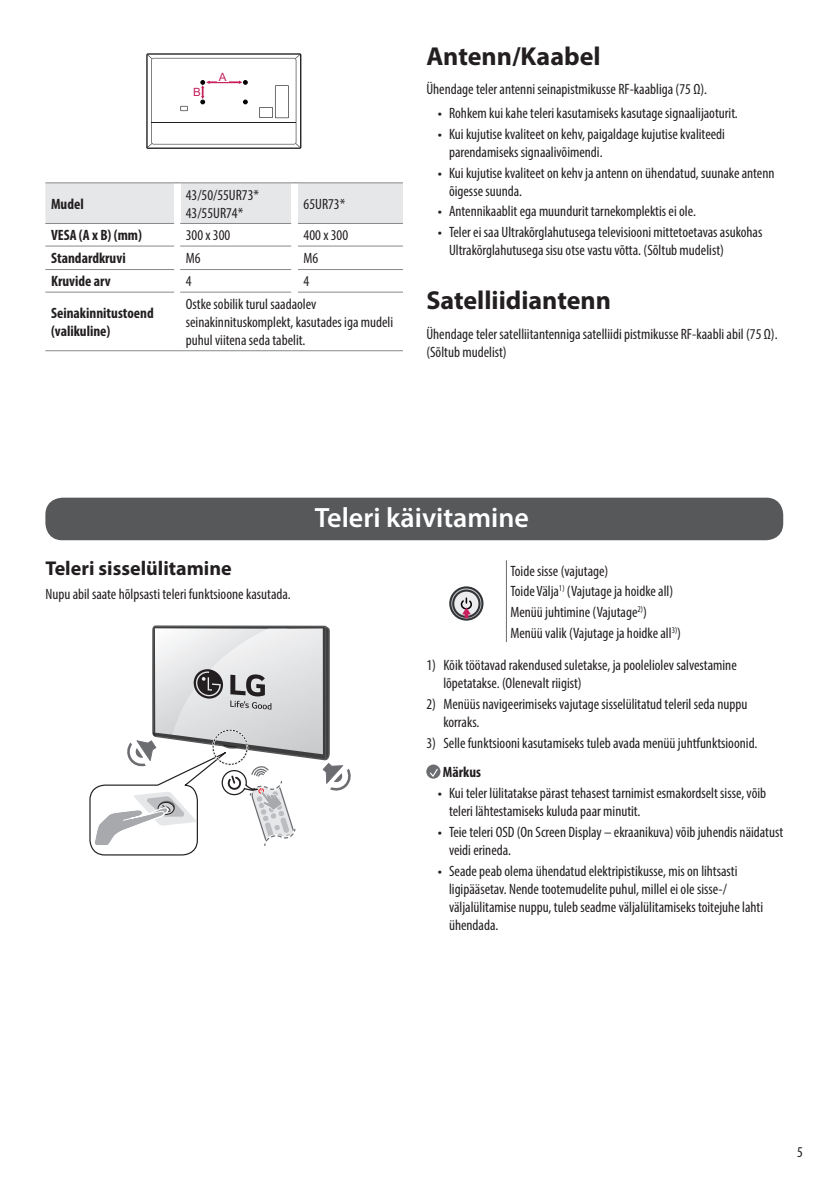
<style>
.page{position:relative;width:840px;height:1191px;background:#fff}
.page>*{position:absolute;margin:0;border:0;box-sizing:border-box;transform-origin:0 0}
.t1{font:600 28px "Myriad Pro";color:#fff}
.Title2{font:700 26px "Myriad Pro";color:#231f20}
.t2{font:700 20px "Myriad Pro";color:#231f20}
.Body_Table{font:condensed 15px/18px "Myriad Pro";color:#231f20}
.Body{font:condensed 15px/18px "Myriad Pro";color:#231f20}
.Body_Bold{font:700 condensed 15px "Myriad Pro";color:#231f20}
.Body_Table-2{font:700 condensed 15px/18px "Myriad Pro";color:#231f20}
.t3{font:11.4px "Arial";color:#c8205d}
.s1{font-family:"LG Smart";font-stretch:normal}
.s2{font-weight:700}
</style>
<div class="page">
<svg style="left:146px;top:53px;width:155px;height:96px"></svg>
<svg style="left:45px;top:182px;width:358px;height:169px"></svg>
<div style="left:45px;top:497px;width:737px;height:43px;background:#57585a;border-radius:17px"></div>
<svg style="left:89px;top:625px;width:261px;height:231px"></svg>
<hr style="left:505px;top:560px;width:1px;height:82px;background:#6c6d70">
<svg style="left:450px;top:587px;width:32px;height:32px"></svg>
<div style="left:449px;top:586px;width:34px;height:34px;border:2px solid #323436;border-radius:50%"></div>
<svg style="left:453px;top:590px;width:26px;height:27px"></svg>
<div style="left:452px;top:589px;width:28px;height:29px;border:2px solid #323436;border-radius:50%"></div>
<svg style="left:459px;top:598px;width:13px;height:20px"></svg>
<svg style="left:426px;top:764px;width:14px;height:14px"></svg>
<svg style="left:428px;top:767px;width:10px;height:11px"></svg>
<p class="t3" style="left:193px;top:85px;width:9px">B</p>
<p class="t3" style="left:219px;top:69px;width:9px">A</p>
<p class="Body_Bold" style="left:51px;top:194px;width:34px">Mudel</p>
<p class="Body" style="left:186px;top:186px;width:75px">43/50/55UR73*<br>43/55UR74*</p>
<p class="Body" style="left:303px;top:195px;width:43px">65UR73*</p>
<p class="Body_Bold" style="left:51px;top:226px;width:92px">VESA (A x B) (mm)</p>
<p class="Body" style="left:186px;top:226px;width:46px">300 x 300</p>
<p class="Body" style="left:303px;top:226px;width:46px">400 x 300</p>
<p class="Body_Bold" style="left:51px;top:249px;width:76px">Standardkruvi</p>
<p class="Body" style="left:186px;top:249px;width:16px">M6</p>
<p class="Body" style="left:303px;top:249px;width:16px">M6</p>
<p class="Body_Bold" style="left:51px;top:272px;width:61px">Kruvide arv</p>
<p class="Body" style="left:186px;top:272px;width:7px">4</p>
<p class="Body" style="left:303px;top:272px;width:7px">4</p>
<p class="Body_Table-2" style="left:51px;top:304px;width:104px">Seinakinnitustoend (valikuline)</p>
<p class="Body_Table" style="left:186px;top:295px;width:209px">Ostke sobilik turul saadaolev seinakinnituskomplekt, kasutades iga mudeli puhul viitena seda tabelit.</p>
<p class="Title2" style="left:426px;top:39px;width:176px">Antenn/Kaabel</p>
<p class="Body" style="left:426px;top:80px;width:282px">Ühendage teler antenni seinapistmikusse RF-kaabliga (75 Ω).</p>
<p class="Body_Table" style="left:437px;top:104px;width:301px"><span class="s1">•</span> Rohkem kui kahe teleri kasutamiseks kasutage signaalijaoturit.</p>
<p class="Body_Table" style="left:449px;top:125px;width:277px;text-indent:-11px"><span class="s1">•</span> Kui kujutise kvaliteet on kehv, paigaldage kujutise kvaliteedi parendamiseks signaalivõimendi.</p>
<p class="Body_Table" style="left:449px;top:163px;width:327px;text-indent:-11px"><span class="s1">•</span> Kui kujutise kvaliteet on kehv ja antenn on ühendatud, suunake antenn õigesse suunda.</p>
<p class="Body_Table" style="left:437px;top:202px;width:260px"><span class="s1">•</span> Antennikaablit ega muundurit tarnekomplektis ei ole.</p>
<p class="Body_Table" style="left:449px;top:223px;width:315px;text-indent:-11px"><span class="s1">•</span> Teler ei saa Ultrakõrglahutusega televisiooni mittetoetavas asukohas<br>Ultrakõrglahutusega sisu otse vastu võtta. (Sõltub mudelist)</p>
<p class="Title2" style="left:426px;top:283px;width:186px">Satelliidiantenn</p>
<p class="Body" style="left:426px;top:324px;width:352px">Ühendage teler satelliitantenniga satelliidi pistmikusse RF-kaabli abil (75 Ω). (Sõltub mudelist)</p>
<p class="t2" style="left:45px;top:555px;width:188px">Teleri sisselülitamine</p>
<p class="Body_Table" style="left:45px;top:585px;width:247px">Nupu abil saate hõlpsasti teleri funktsioone kasutada.</p>
<p class="t1" style="left:314px;top:500px;width:216px">Teleri käivitamine</p>
<p class="Body_Table" style="left:510px;top:560px;width:172px;line-height:20.8px">Toide sisse (vajutage)<br>Toide Välja<sup>1)</sup> (Vajutage ja hoidke all)<br>Menüü juhtimine (Vajutage<sup>2)</sup>)<br>Menüü valik (Vajutage ja hoidke all<sup>3)</sup>)</p>
<p class="Body_Table" style="left:443px;top:656px;width:295px;text-indent:-17px">1) Kõik töötavad rakendused suletakse, ja pooleliolev salvestamine lõpetatakse. (Olenevalt riigist)</p>
<p class="Body_Table" style="left:443px;top:694px;width:305px;text-indent:-17px">2) Menüüs navigeerimiseks vajutage sisselülitatud teleril seda nuppu korraks.</p>
<p class="Body_Table" style="left:442px;top:728px;width:316px;line-height:29.4px;text-indent:-17px">3) Selle funktsiooni kasutamiseks tuleb avada menüü juhtfunktsioonid.<br><span class="s2">Märkus</span></p>
<p class="Body_Table" style="left:449px;top:783px;width:318px;text-indent:-11px"><span class="s1">•</span> Kui teler lülitatakse pärast tehasest tarnimist esmakordselt sisse, võib teleri lähtestamiseks kuluda paar minutit.</p>
<p class="Body_Table" style="left:449px;top:822px;width:335px;text-indent:-11px"><span class="s1">•</span> Teie teleri OSD (On Screen Display – ekraanikuva) võib juhendis näidatust veidi erineda.</p>
<p class="Body_Table" style="left:449px;top:861px;width:315px;text-indent:-11px"><span class="s1">•</span> Seade peab olema ühendatud elektripistikusse, mis on lihtsasti ligipääsetav. Nende tootemudelite puhul, millel ei ole sisse-/ väljalülitamise nuppu, tuleb seadme väljalülitamiseks toitejuhe lahti ühendada.</p>
<p class="Body_Table" style="left:796px;top:1142px;width:7px">5</p>
</div>
